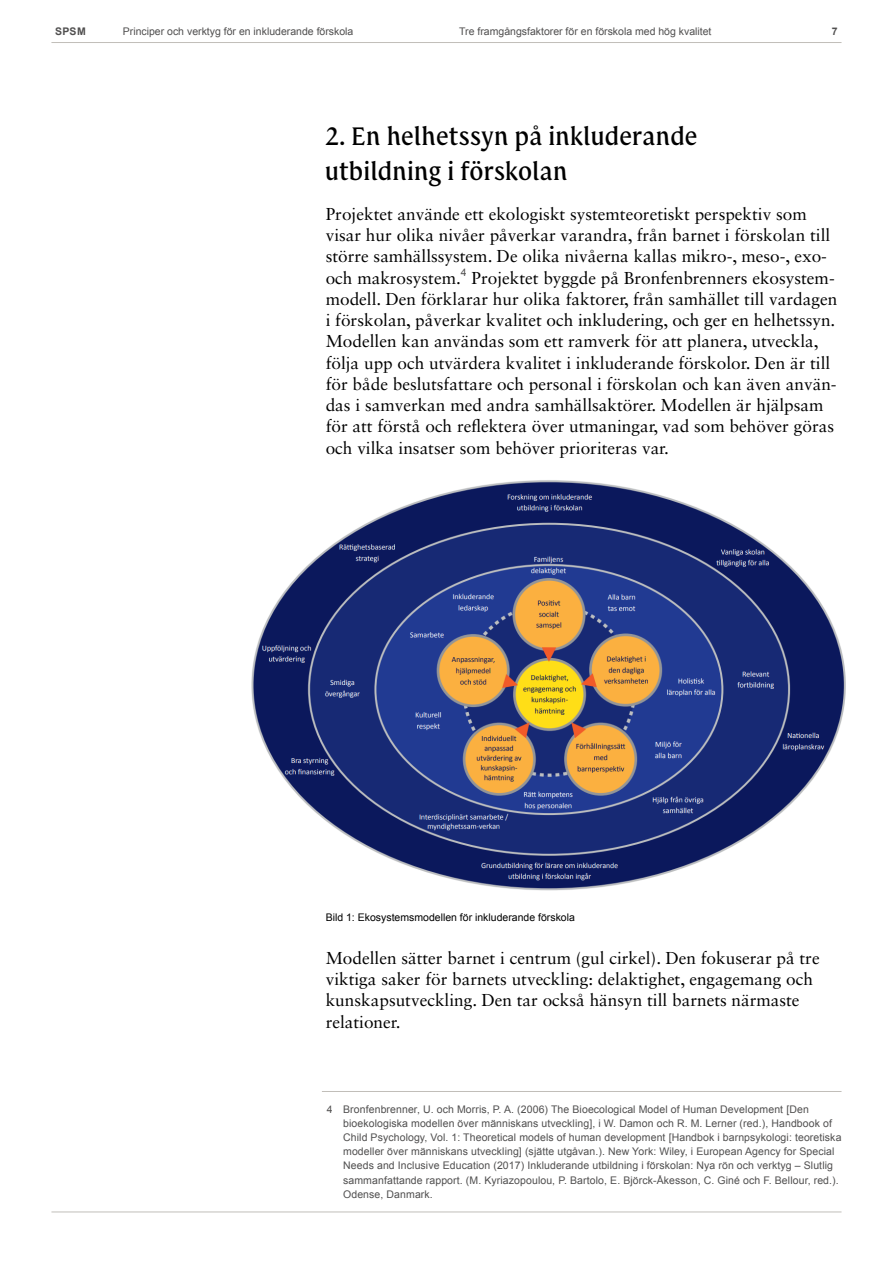
<style>
.page{position:relative;width:893px;height:1263px;background:#fff}
.page>*{position:absolute;margin:0;border:0;box-sizing:border-box;transform-origin:0 0}
.mellanrubrik_2{font:27px/35.1px "SPSM Serif";letter-spacing:.005em;color:#000}
.brödtext{font:17.25px/21.3px "Sabon LT Std";color:#000}
.brödtext__radmellanrum{font:17.25px/21.3px "Sabon LT Std";color:#000}
.fotnoter{font:10.5px/14.1px "Arial";letter-spacing:.01em;color:#504f4f}
.brödtext-2{font:10.5px "Arial";color:#000}
.t1{font:700 10.5px "Arial";color:#504f4f}
</style>
<div class="page">
<hr style="left:51px;top:42px;width:790px;height:1px;background:#c1beb9">
<hr style="left:51px;top:1211px;width:790px;height:1px;background:#c1beb9">
<hr style="left:322px;top:1091px;width:519px;height:1px;background:#c1beb9">
<img style="left:251px;top:480px;width:595px;height:411px">
<div style="left:201px;top:881px;width:229px;height:19px;background:#fff"></div>
<p class="t1" style="left:55px;top:25px;width:32px">SPSM</p>
<p class="fotnoter" style="left:123px;top:25px;width:232px">Principer och verktyg för en inkluderande förskola</p>
<p class="fotnoter" style="left:459px;top:25px;width:254px">Tre framgångsfaktorer för en förskola med hög kvalitet</p>
<p class="t1" style="left:832px;top:25px;width:7px">7</p>
<h2 class="mellanrubrik_2" style="left:325px;top:119px;width:374px">2. En helhetssyn på inkluderande utbildning i förskolan</h2>
<p class="brödtext" style="left:326px;top:203px;width:513px">Projektet använde ett ekologiskt systemteoretiskt perspektiv som visar hur olika nivåer påverkar varandra, från barnet i förskolan till större samhällssystem. De olika nivåerna kallas mikro-, meso-, exo&shy;och makrosystem.<sup>4</sup> Projektet byggde på Bronfenbrenners ekosystem&shy;modell. Den förklarar hur olika faktorer, från samhället till vardagen i förskolan, påverkar kvalitet och inkludering, och ger en helhetssyn.</p>
<p class="brödtext" style="left:326px;top:330px;width:512px">Modellen kan användas som ett ramverk för att planera, utveckla, följa upp och utvärdera kvalitet i inkluderande förskolor. Den är till för både beslutsfattare och personal i förskolan och kan även använ&shy;das i samverkan med andra samhällsaktörer. Modellen är hjälpsam för att förstå och reflektera över utmaningar, vad som behöver göras och vilka insatser som behöver prioriteras var.</p>
<p class="brödtext-2" style="left:326px;top:911px;width:251px">Bild 1: Ekosystemsmodellen för inkluderande förskola</p>
<p class="brödtext__radmellanrum" style="left:326px;top:947px;width:495px">Modellen sätter barnet i centrum (gul cirkel). Den fokuserar på tre viktiga saker för barnets utveckling: delaktighet, engagemang och kunskapsutveckling. Den tar också hänsyn till barnets närmaste relationer.</p>
<p class="fotnoter" style="left:343px;top:1102px;width:500px;text-indent:-16px">4 Bronfenbrenner, U. och Morris, P. A. (2006) The Bioecological Model of Human Development [Den bioekologiska modellen över människans utveckling], i W. Damon och R. M. Lerner (red.), Handbook of Child Psychology, Vol. 1: Theoretical models of human development [Handbok i barnpsykologi: teoretiska modeller över människans utveckling] (sjätte utgåvan.). New York: Wiley, i European Agency for Special Needs and Inclusive Education (2017) Inkluderande utbildning i förskolan: Nya rön och verktyg – Slutlig sammanfattande rapport. (M. Kyriazopoulou, P. Bartolo, E. Björck-Åkesson, C. Giné och F. Bellour, red.).<br>Odense, Danmark.</p>
</div>
